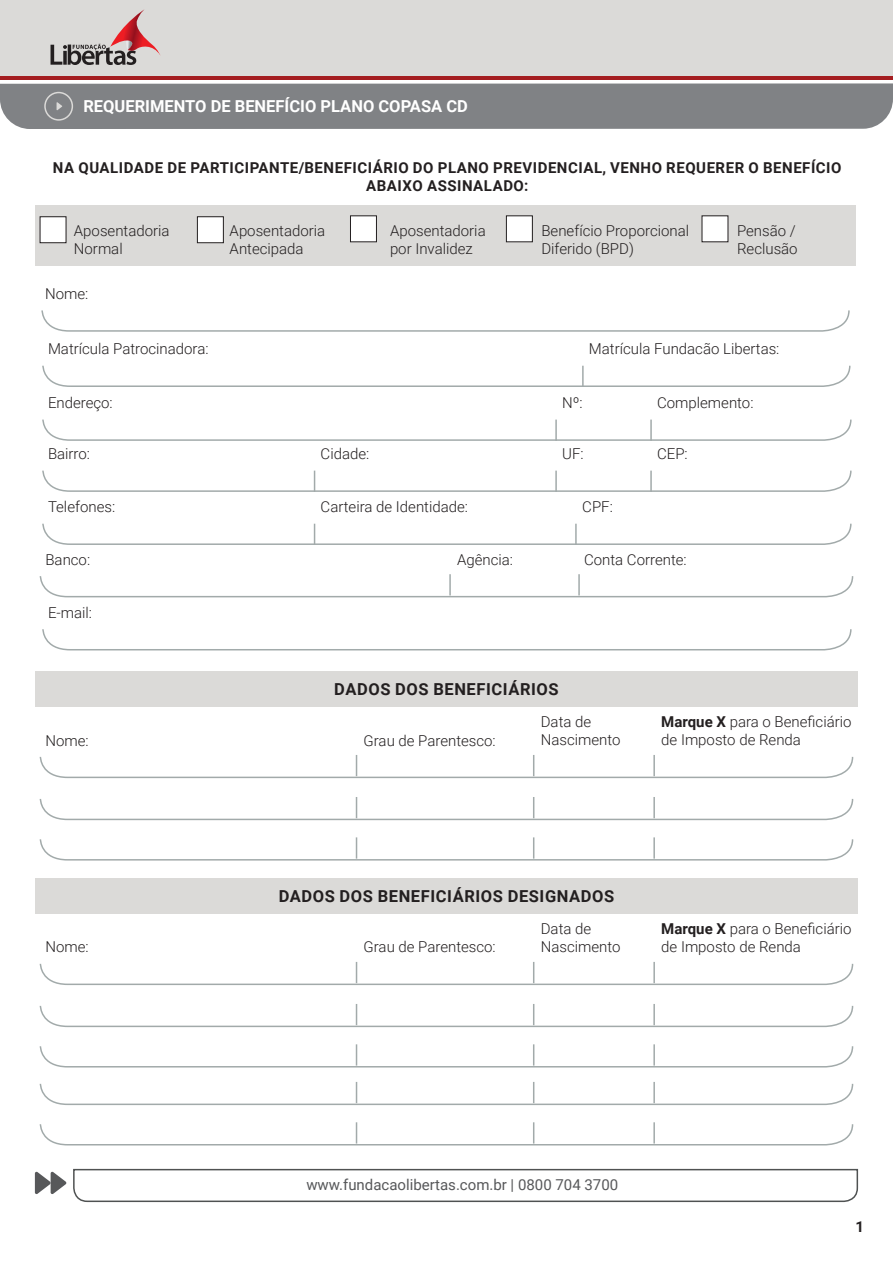
<style>
.page{position:relative;width:893px;height:1263px;background:#fff}
.page>*{position:absolute;margin:0;border:0;box-sizing:border-box;transform-origin:0 0}
.t1{font:700 16.5px "Roboto";letter-spacing:.035em;color:#231f20}
.t2{font:700 16.5px "Roboto";color:#fff}
.t3{font:300 15px/18px "Roboto";color:#231f20}
.t4{font:700 15px/18px "Roboto";letter-spacing:.035em;color:#231f20;text-align:center}
.t5{font:15px "Roboto";color:#57585a}
.s1{font-weight:700}
</style>
<div class="page">
<div style="left:0;top:0;width:893px;height:76px;background:#dbdad8"></div>
<hr style="left:0;top:77px;width:893px;height:3px;background:#a41d20">
<svg style="left:51px;top:9px;width:109px;height:56px"></svg>
<div style="left:0;top:83px;width:893px;height:46px;background:#808285"></div>
<svg style="left:35px;top:1168px;width:824px;height:35px"></svg>
<svg style="left:39px;top:755px;width:815px;height:24px"></svg>
<svg style="left:39px;top:797px;width:815px;height:24px"></svg>
<svg style="left:39px;top:837px;width:815px;height:24px"></svg>
<hr style="left:653px;top:755px;width:2px;height:21px;background:#a2aaaa">
<hr style="left:653px;top:797px;width:2px;height:21px;background:#a2aaaa">
<hr style="left:653px;top:837px;width:2px;height:22px;background:#a2aaaa">
<div style="left:35px;top:671px;width:822px;height:35px;background:#dbdad8"></div>
<svg style="left:39px;top:962px;width:815px;height:23px"></svg>
<svg style="left:39px;top:1004px;width:815px;height:24px"></svg>
<svg style="left:39px;top:1082px;width:815px;height:23px"></svg>
<svg style="left:39px;top:1044px;width:815px;height:24px"></svg>
<svg style="left:39px;top:1122px;width:815px;height:24px"></svg>
<hr style="left:653px;top:962px;width:2px;height:21px;background:#a2aaaa">
<hr style="left:653px;top:1004px;width:2px;height:21px;background:#a2aaaa">
<hr style="left:653px;top:1082px;width:2px;height:21px;background:#a2aaaa">
<hr style="left:653px;top:1044px;width:2px;height:21px;background:#a2aaaa">
<hr style="left:653px;top:1122px;width:2px;height:21px;background:#a2aaaa">
<div style="left:35px;top:878px;width:822px;height:35px;background:#dbdad8"></div>
<div style="left:35px;top:205px;width:821px;height:61px;background:#dbdad8"></div>
<div style="left:40px;top:217px;width:26px;height:26px;background:#fff"></div>
<div style="left:40px;top:216px;width:26px;height:27px;border:1px solid #231f20"></div>
<div style="left:197px;top:217px;width:26px;height:26px;background:#fff"></div>
<div style="left:197px;top:216px;width:27px;height:27px;border:1px solid #231f20"></div>
<div style="left:350px;top:216px;width:26px;height:26px;background:#fff"></div>
<div style="left:350px;top:215px;width:27px;height:27px;border:1px solid #231f20"></div>
<div style="left:506px;top:216px;width:26px;height:26px;background:#fff"></div>
<div style="left:506px;top:215px;width:27px;height:27px;border:1px solid #231f20"></div>
<div style="left:702px;top:216px;width:26px;height:26px;background:#fff"></div>
<svg style="left:39px;top:576px;width:815px;height:22px"></svg>
<hr style="left:578px;top:574px;width:2px;height:21px;background:#a2aaaa">
<hr style="left:449px;top:574px;width:2px;height:21px;background:#a2aaaa">
<svg style="left:41px;top:310px;width:809px;height:22px"></svg>
<svg style="left:42px;top:365px;width:809px;height:22px"></svg>
<svg style="left:42px;top:419px;width:810px;height:22px"></svg>
<svg style="left:42px;top:470px;width:810px;height:22px"></svg>
<svg style="left:42px;top:523px;width:810px;height:22px"></svg>
<svg style="left:42px;top:629px;width:810px;height:22px"></svg>
<p class="t2" style="left:83px;top:94px;width:386px">REQUERIMENTO DE BENEFÍCIO PLANO COPASA CD</p>
<p class="t4" style="left:53px;top:158px;width:790px">NA QUALIDADE DE PARTICIPANTE/BENEFICIÁRIO DO PLANO PREVIDENCIAL, VENHO REQUERER O BENEFÍCIO<br>ABAIXO ASSINALADO:</p>
<p class="t3" style="left:74px;top:221px;width:97px">Aposentadoria<br>Normal</p>
<p class="t3" style="left:230px;top:221px;width:97px">Aposentadoria</p>
<p class="t3" style="left:541px;top:221px;width:149px">Benefício Proporcional</p>
<p class="t3" style="left:541px;top:239px;width:94px">Diferido (BPD)</p>
<p class="t3" style="left:390px;top:221px;width:97px">Aposentadoria</p>
<p class="t3" style="left:390px;top:239px;width:84px">por Invalidez</p>
<p class="t3" style="left:737px;top:221px;width:60px">Pensão /</p>
<p class="t3" style="left:737px;top:239px;width:62px">Reclusão</p>
<p class="t3" style="left:230px;top:239px;width:75px">Antecipada</p>
<p class="t3" style="left:45px;top:284px;width:45px">Nome:</p>
<p class="t3" style="left:48px;top:339px;width:162px">Matrícula Patrocinadora:</p>
<p class="t3" style="left:589px;top:339px;width:192px">Matrícula Fundacão Libertas:</p>
<p class="t3" style="left:48px;top:393px;width:66px">Endereço:</p>
<p class="t3" style="left:48px;top:444px;width:44px">Bairro:</p>
<p class="t3" style="left:48px;top:497px;width:69px">Telefones:</p>
<p class="t3" style="left:562px;top:393px;width:22px">Nº:</p>
<p class="t3" style="left:657px;top:393px;width:98px">Complemento:</p>
<p class="t3" style="left:321px;top:444px;width:50px">Cidade:</p>
<p class="t3" style="left:657px;top:444px;width:32px">CEP:</p>
<p class="t3" style="left:562px;top:444px;width:23px">UF:</p>
<p class="t3" style="left:321px;top:497px;width:149px">Carteira de Identidade:</p>
<p class="t3" style="left:582px;top:497px;width:32px">CPF:</p>
<p class="t3" style="left:45px;top:550px;width:46px">Banco:</p>
<p class="t3" style="left:457px;top:550px;width:57px">Agência:</p>
<p class="t3" style="left:584px;top:550px;width:104px">Conta Corrente:</p>
<p class="t3" style="left:48px;top:603px;width:46px">E-mail:</p>
<p class="t1" style="left:334px;top:677px;width:226px">DADOS DOS BENEFICIÁRIOS</p>
<p class="t3" style="left:45px;top:731px;width:45px">Nome:</p>
<p class="t3" style="left:364px;top:731px;width:134px">Grau de Parentesco:</p>
<p class="t3" style="left:541px;top:712px;width:52px">Data de</p>
<p class="t3" style="left:541px;top:730px;width:81px">Nascimento</p>
<p class="t3" style="left:661px;top:712px;width:192px"><span class="s1">Marque X</span> para o Beneficiário</p>
<p class="t3" style="left:661px;top:730px;width:141px">de Imposto de Renda</p>
<p class="t1" style="left:279px;top:884px;width:337px">DADOS DOS BENEFICIÁRIOS DESIGNADOS</p>
<p class="t3" style="left:45px;top:937px;width:45px">Nome:</p>
<p class="t3" style="left:364px;top:937px;width:134px">Grau de Parentesco:</p>
<p class="t3" style="left:541px;top:919px;width:52px">Data de</p>
<p class="t3" style="left:541px;top:937px;width:81px">Nascimento</p>
<p class="t3" style="left:661px;top:919px;width:192px"><span class="s1">Marque X</span> para o Beneficiário</p>
<p class="t3" style="left:661px;top:937px;width:141px">de Imposto de Renda</p>
<p class="t5" style="left:306px;top:1174px;width:313px">www.fundacaolibertas.com.br | 0800 704 3700</p>
<p class="t4" style="left:855px;top:1217px;width:10px">1</p>
</div>
